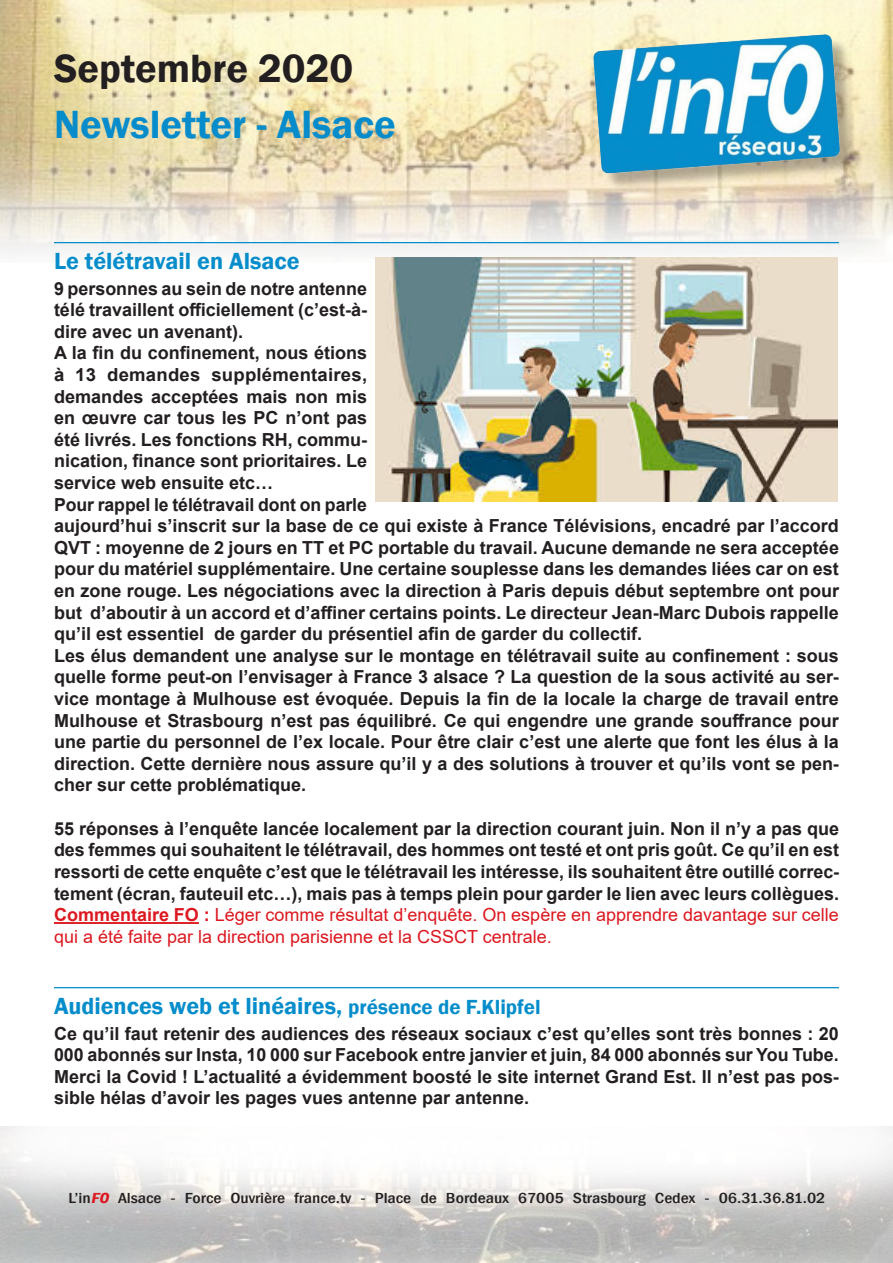
<style>
.page{position:relative;width:893px;height:1263px;background:#fff}
.page>*{position:absolute;margin:0;border:0;box-sizing:border-box;transform-origin:0 0}
.t1{font:600 40.5px "Franklin Gothic";color:#068ccb}
.t2{font:600 40.5px "Franklin Gothic";color:#231f20}
.TITRE{font:600 24px "Franklin Gothic";color:#058dcb}
.Texte_normal{font:700 18px/21.6px "Arial";color:#231f20;text-align:justify}
.Texte_normal-2{font:18px/21.6px "Arial";color:#dc1820}
.t3{font:500 condensed 15px "Franklin Gothic";color:#231f20;scale:1.2 1}
.s1{font-weight:700}
.s2{font-size:21px}
.s3{font-weight:600;font-style:italic;color:#dc1820}
</style>
<div class="page">
<img style="left:1px;top:0;width:892px;height:262px">
<img style="left:1px;top:1126px;width:892px;height:137px">
<div style="left:596px;top:37px;width:262px;height:154px;background:#231f20;opacity:.33"></div>
<img style="left:590px;top:31px;width:261px;height:147px">
<hr style="left:54px;top:242px;width:785px;height:1px;background:#058dcb">
<hr style="left:54px;top:922px;width:145px;height:2px;background:#dc1820">
<hr style="left:54px;top:987px;width:785px;height:1px;background:#058dcb">
<img style="left:376px;top:257px;width:462px;height:245px">
<h1 class="t2" style="left:54px;top:44px;width:301px">Septembre 2020</h1>
<h1 class="t1" style="left:54px;top:99px;width:343px">Newsletter - Alsace</h1>
<p class="TITRE" style="left:54px;top:246px;width:247px">Le télétravail en Alsace</p>
<p class="Texte_normal" style="left:54px;top:278px;width:315px">9 personnes au sein de notre antenne télé travaillent officiellement (c’est-à&shy;dire avec un avenant).</p>
<p class="Texte_normal" style="left:54px;top:342px;width:315px">A la fin du confinement, nous étions à 13 demandes supplémentaires, demandes acceptées mais non mis en œuvre car tous les PC n’ont pas été livrés. Les fonctions RH, commu&shy;nication, finance sont prioritaires. Le service web ensuite etc…</p>
<p class="Texte_normal" style="left:54px;top:494px;width:786px;text-align:left">Pour rappel le télétravail dont on parle<br>aujourd’hui s’inscrit sur la base de ce qui existe à France Télévisions, encadré par l’accord QVT : moyenne de 2 jours en TT et PC portable du travail. Aucune demande ne sera acceptée pour du matériel supplémentaire. Une certaine souplesse dans les demandes liées car on est en zone rouge. Les négociations avec la direction à Paris depuis début septembre ont pour but d’aboutir à un accord et d’affiner certains points. Le directeur Jean-Marc Dubois rappelle qu’il est essentiel de garder du présentiel afin de garder du collectif.</p>
<p class="Texte_normal" style="left:54px;top:645px;width:786px">Les élus demandent une analyse sur le montage en télétravail suite au confinement : sous quelle forme peut-on l’envisager à France 3 alsace ? La question de la sous activité au ser&shy;vice montage à Mulhouse est évoquée. Depuis la fin de la locale la charge de travail entre Mulhouse et Strasbourg n’est pas équilibré. Ce qui engendre une grande souffrance pour une partie du personnel de l’ex locale. Pour être clair c’est une alerte que font les élus à la direction. Cette dernière nous assure qu’il y a des solutions à trouver et qu’ils vont se pen&shy;cher sur cette problématique.</p>
<p class="Texte_normal" style="left:54px;top:818px;width:787px">55 réponses à l’enquête lancée localement par la direction courant juin. Non il n’y a pas que des femmes qui souhaitent le télétravail, des hommes ont testé et ont pris goût. Ce qu’il en est ressorti de cette enquête c’est que le télétravail les intéresse, ils souhaitent être outillé correc&shy;tement (écran, fauteuil etc…), mais pas à temps plein pour garder le lien avec leurs collègues.</p>
<p class="Texte_normal-2" style="left:54px;top:904px;width:786px"><span class="s1">Commentaire FO :</span> Léger comme résultat d’enquête. On espère en apprendre davantage sur celle qui a été faite par la direction parisienne et la CSSCT centrale.</p>
<p class="TITRE" style="left:54px;top:991px;width:488px">Audiences web et linéaires, <span class="s2">présence de F.Klipfel</span></p>
<p class="Texte_normal" style="left:54px;top:1023px;width:786px">Ce qu’il faut retenir des audiences des réseaux sociaux c’est qu’elles sont très bonnes : 20<br>000 abonnés sur Insta, 10 000 sur Facebook entre janvier et juin, 84 000 abonnés sur You Tube.</p>
<p class="Texte_normal" style="left:54px;top:1066px;width:786px">Merci la Covid ! L’actualité a évidemment boosté le site internet Grand Est. Il n’est pas pos&shy;sible hélas d’avoir les pages vues antenne par antenne.</p>
<p class="t3" style="left:69px;top:1188px;width:632px">L’in<span class="s3">FO</span> Alsace - Force Ouvrière france.tv - Place de Bordeaux 67005 Strasbourg Cedex - 06.31.36.81.02</p>
</div>
